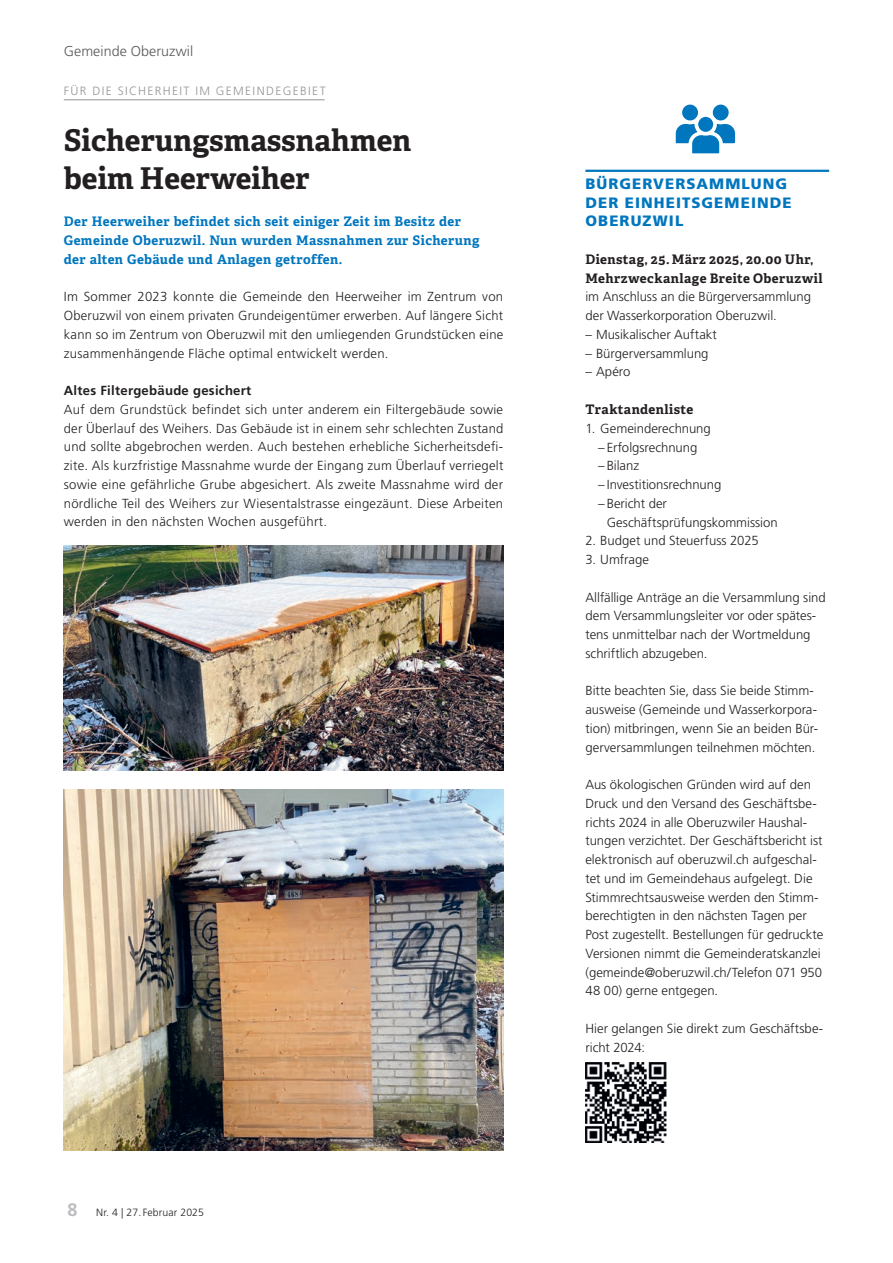
<style>
.page{position:relative;width:893px;height:1263px;background:#fff}
.page>*{position:absolute;margin:0;border:0;box-sizing:border-box;transform-origin:0 0}
.t1{font:700 30px/37.5px "Adelle";color:#231f20}
.t2{font:900 15px/18.8px "Frutiger LT Std";letter-spacing:.07em;color:#0076be}
.t3{font:300 14.25px "Frutiger LT Std";letter-spacing:.005em;color:#57585a}
.t4{font:300 13.2px/18.8px "Frutiger LT Std";color:#231f20}
.t5{font:700 13.2px/18.8px "Adelle";letter-spacing:.03em;color:#0076be}
.t6{font:700 13.2px/18.8px "Adelle";letter-spacing:.035em;color:#231f20}
.t7{font:700 13.2px "Frutiger LT Std";letter-spacing:.02em;color:#231f20}
.t8{font:300 12px "Frutiger LT Std";letter-spacing:.12em;color:#939598}
.t9{font:300 10.5px "Frutiger LT Std";letter-spacing:.01em;color:#231f20}
.s1{font-weight:700;font-size:18px;color:#bcbdc0}
</style>
<div class="page">
<hr style="left:64px;top:99px;width:261px;height:1px;background:#939598">
<img style="left:64px;top:789px;width:439px;height:361px">
<img style="left:64px;top:545px;width:439px;height:225px">
<hr style="left:585px;top:170px;width:244px;height:2px;background:#0076be">
<div style="left:711px;top:103px;width:20px;height:19px;background:#0076be;border-radius:50%"></div>
<div style="left:709px;top:101px;width:23px;height:23px;border:4px solid #fff;border-radius:50%"></div>
<div style="left:680px;top:103px;width:20px;height:19px;background:#0076be;border-radius:50%"></div>
<div style="left:678px;top:101px;width:24px;height:23px;border:4px solid #fff;border-radius:50%"></div>
<svg style="left:675px;top:118px;width:61px;height:36px"></svg>
<div style="left:696px;top:115px;width:19px;height:19px;background:#0076be;border-radius:50%"></div>
<div style="left:694px;top:113px;width:23px;height:23px;border:4px solid #fff;border-radius:50%"></div>
<img style="left:585px;top:1062px;width:81px;height:81px">
<p class="t3" style="left:64px;top:43px;width:131px">Gemeinde Oberuzwil</p>
<p class="t8" style="left:64px;top:84px;width:263px">FÜR DIE SICHERHEIT IM GEMEINDEGEBIET</p>
<h1 class="t1" style="left:64px;top:122px;width:349px">Sicherungsmassnahmen beim Heerweiher</h1>
<p class="t5" style="left:64px;top:212px;width:417px">Der Heerweiher befindet sich seit einiger Zeit im Besitz der<br>Gemeinde Oberuzwil. Nun wurden Massnahmen zur Sicherung der alten Gebäude und Anlagen getroffen.</p>
<p class="t4" style="left:64px;top:288px;width:441px;text-align:justify">Im Sommer 2023 konnte die Gemeinde den Heerweiher im Zentrum von Oberuzwil von einem privaten Grundeigentümer erwerben. Auf längere Sicht kann so im Zentrum von Oberuzwil mit den umliegenden Grundstücken eine zusammenhängende Fläche optimal entwickelt werden.</p>
<p class="t7" style="left:64px;top:383px;width:189px">Altes Filtergebäude gesichert</p>
<p class="t4" style="left:64px;top:400px;width:441px;text-align:justify">Auf dem Grundstück befindet sich unter anderem ein Filtergebäude sowie der Überlauf des Weihers. Das Gebäude ist in einem sehr schlechten Zustand und sollte abgebrochen werden. Auch bestehen erhebliche Sicherheitsdefi&shy;zite. Als kurzfristige Massnahme wurde der Eingang zum Überlauf verriegelt sowie eine gefährliche Grube abgesichert. Als zweite Massnahme wird der nördliche Teil des Weihers zur Wiesentalstrasse eingezäunt. Diese Arbeiten werden in den nächsten Wochen ausgeführt.</p>
<p class="t9" style="left:68px;top:1207px;width:138px"><span class="s1">8</span> Nr. 4 | 27. Februar 2025</p>
<p class="t2" style="left:585px;top:174px;width:208px">BÜRGERVERSAMMLUNG<br>DER EINHEITSGEMEINDE<br>OBERUZWIL</p>
<p class="t6" style="left:585px;top:250px;width:239px">Dienstag, 25. März 2025, 20.00 Uhr,<br>Mehrzweckanlage Breite Oberuzwil</p>
<p class="t4" style="left:585px;top:288px;width:227px">im Anschluss an die Bürgerversammlung der Wasserkorporation Oberuzwil.</p>
<p class="t4" style="left:585px;top:325px;width:133px">– Musikalischer Auftakt</p>
<p class="t4" style="left:585px;top:344px;width:125px">– Bürgerversammlung</p>
<p class="t4" style="left:585px;top:363px;width:47px">– Apéro</p>
<p class="t6" style="left:585px;top:400px;width:109px">Traktandenliste</p>
<p class="t4" style="left:585px;top:419px;width:127px">1. Gemeinderechnung</p>
<p class="t4" style="left:598px;top:438px;width:101px">– Erfolgsrechnung</p>
<p class="t4" style="left:598px;top:456px;width:43px">– Bilanz</p>
<p class="t4" style="left:598px;top:475px;width:125px">– Investitionsrechnung</p>
<p class="t4" style="left:607px;top:494px;width:173px;text-indent:-9px">– Bericht der<br>Geschäftsprüfungskommission</p>
<p class="t4" style="left:585px;top:531px;width:175px">2. Budget und Steuerfuss 2025</p>
<p class="t4" style="left:585px;top:550px;width:65px">3. Umfrage</p>
<p class="t4" style="left:585px;top:588px;width:242px">Allfällige Anträge an die Versammlung sind dem Versammlungsleiter vor oder spätes&shy;tens unmittelbar nach der Wortmeldung schriftlich abzugeben.</p>
<p class="t4" style="left:585px;top:682px;width:234px">Bitte beachten Sie, dass Sie beide Stimm&shy;ausweise (Gemeinde und Wasserkorpora&shy;tion) mitbringen, wenn Sie an beiden Bür&shy;gerversammlungen teilnehmen möchten.</p>
<p class="t4" style="left:585px;top:775px;width:239px">Aus ökologischen Gründen wird auf den Druck und den Versand des Geschäftsbe&shy;richts 2024 in alle Oberuzwiler Haushal&shy;tungen verzichtet. Der Geschäftsbericht ist elektronisch auf oberuzwil.ch aufgeschal&shy;tet und im Gemeindehaus aufgelegt. Die Stimmrechtsausweise werden den Stimm&shy;berechtigten in den nächsten Tagen per Post zugestellt. Bestellungen für gedruckte Versionen nimmt die Gemeinderatskanzlei (gemeinde@oberuzwil.ch/Telefon 071 950<br>48 00) gerne entgegen.</p>
<p class="t4" style="left:585px;top:1019px;width:239px">Hier gelangen Sie direkt zum Geschäftsbe&shy;richt 2024:</p>
</div>
